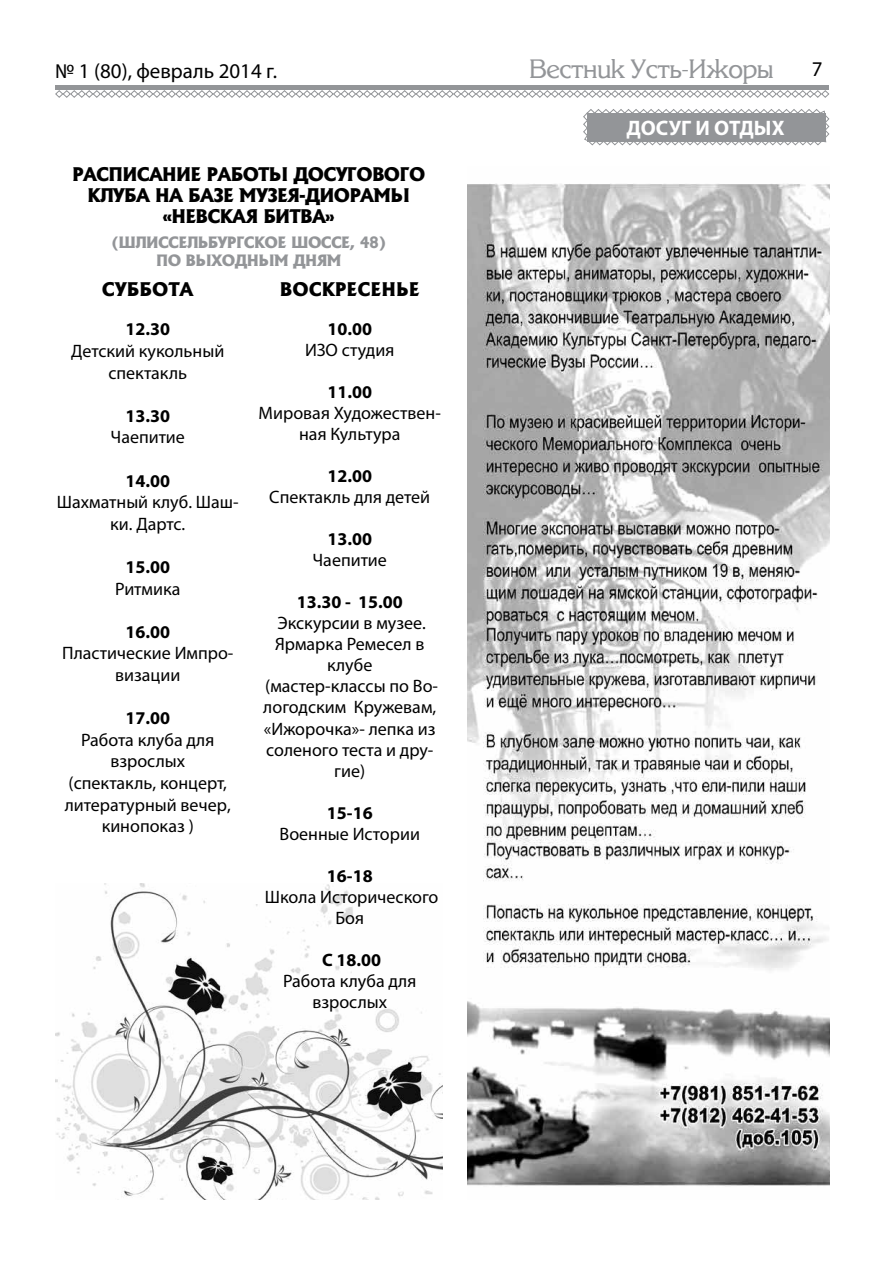
<style>
.page{position:relative;width:893px;height:1263px;background:#fff}
.page>*{position:absolute;margin:0;border:0;box-sizing:border-box;transform-origin:0 0}
.t1{font:27px "Karelia";color:#939598}
.t2{font:21px "Myriad Pro";color:#000}
.t3{font:700 21px "Myriad Pro";color:#fff}
.t4{font:18px/21px "Myriad Pro";color:#000;text-align:center}
.t5{font:700 18px "Myriad Pro";color:#000}
.t6{font:800 18px/21px "Albertus";letter-spacing:-.04em;color:#000;text-align:center}
.t7{font:800 18px "Albertus";color:#000}
.t8{font:800 15px/18px "Albertus";letter-spacing:-.04em;color:#939598;text-align:center}
</style>
<div class="page">
<hr style="left:55px;top:85px;width:774px;height:4px;background:#939598">
<svg style="left:55px;top:90px;width:775px;height:8px"></svg>
<img style="left:55px;top:883px;width:387px;height:316px">
<svg style="left:583px;top:109px;width:247px;height:37px;background:#a5a7a9"></svg>
<img style="left:468px;top:183px;width:361px;height:1003px">
<p class="t2" style="left:55px;top:58px;width:223px">№ 1 (80), февраль 2014 г.</p>
<h1 class="t1" style="left:529px;top:54px;width:246px">Вестник Усть-Ижоры</h1>
<p class="t2" style="left:812px;top:56px;width:12px">7</p>
<p class="t6" style="left:72px;top:163px;width:355px">РАСПИСАНИЕ РАБОТЫ ДОСУГОВОГО<br>КЛУБА НА БАЗЕ МУЗЕЯ-ДИОРАМЫ «НЕВСКАЯ БИТВА»</p>
<p class="t8" style="left:112px;top:234px;width:276px">(ШЛИССЕЛЬБУРГСКОЕ ШОССЕ, 48)<br>ПО ВЫХОДНЫМ ДНЯМ</p>
<p class="t7" style="left:102px;top:277px;width:93px">СУББОТА</p>
<p class="t7" style="left:280px;top:277px;width:141px">ВОСКРЕСЕНЬЕ</p>
<p class="t5" style="left:125px;top:318px;width:46px">12.30</p>
<p class="t4" style="left:71px;top:340px;width:155px;line-height:21.6px">Детский кукольный спектакль</p>
<p class="t5" style="left:125px;top:404px;width:46px">13.30</p>
<p class="t4" style="left:111px;top:427px;width:76px">Чаепитие</p>
<p class="t5" style="left:125px;top:469px;width:46px">14.00</p>
<p class="t4" style="left:57px;top:491px;width:183px;line-height:21.6px">Шахматный клуб. Шаш&shy;ки. Дартс.</p>
<p class="t5" style="left:125px;top:555px;width:46px">15.00</p>
<p class="t4" style="left:115px;top:578px;width:67px">Ритмика</p>
<p class="t5" style="left:125px;top:620px;width:46px">16.00</p>
<p class="t4" style="left:62px;top:642px;width:173px;line-height:21.6px">Пластические Импро&shy;визации</p>
<p class="t5" style="left:125px;top:706px;width:46px">17.00</p>
<p class="t4" style="left:65px;top:729px;width:168px;line-height:21.6px">Работа клуба для взрослых (спектакль, концерт, литературный вечер, кинопоказ )</p>
<p class="t5" style="left:327px;top:318px;width:46px">10.00</p>
<p class="t4" style="left:305px;top:340px;width:91px">ИЗО студия</p>
<p class="t5" style="left:327px;top:381px;width:46px">11.00</p>
<p class="t4" style="left:259px;top:403px;width:184px">Мировая Художествен&shy;ная Культура</p>
<p class="t5" style="left:327px;top:465px;width:46px">12.00</p>
<p class="t4" style="left:269px;top:487px;width:163px">Спектакль для детей</p>
<p class="t5" style="left:327px;top:528px;width:46px">13.00</p>
<p class="t4" style="left:313px;top:550px;width:76px">Чаепитие</p>
<p class="t5" style="left:297px;top:591px;width:107px">13.30 - 15.00</p>
<p class="t4" style="left:263px;top:613px;width:176px">Экскурсии в музее.<br>Ярмарка Ремесел в клубе<br>(мастер-классы по Во&shy;логодским Кружевам, «Ижорочка»- лепка из соленого теста и дру&shy;гие)</p>
<p class="t5" style="left:327px;top:801px;width:47px">15-16</p>
<p class="t4" style="left:280px;top:823px;width:142px">Военные Истории</p>
<p class="t5" style="left:327px;top:864px;width:47px">16-18</p>
<p class="t4" style="left:265px;top:886px;width:175px">Школа Исторического<br>Боя</p>
<p class="t5" style="left:322px;top:948px;width:60px">С 18.00</p>
<p class="t4" style="left:283px;top:970px;width:135px">Работа клуба для взрослых</p>
<p class="t3" style="left:626px;top:114px;width:160px">ДОСУГ И ОТДЫХ</p>
</div>
